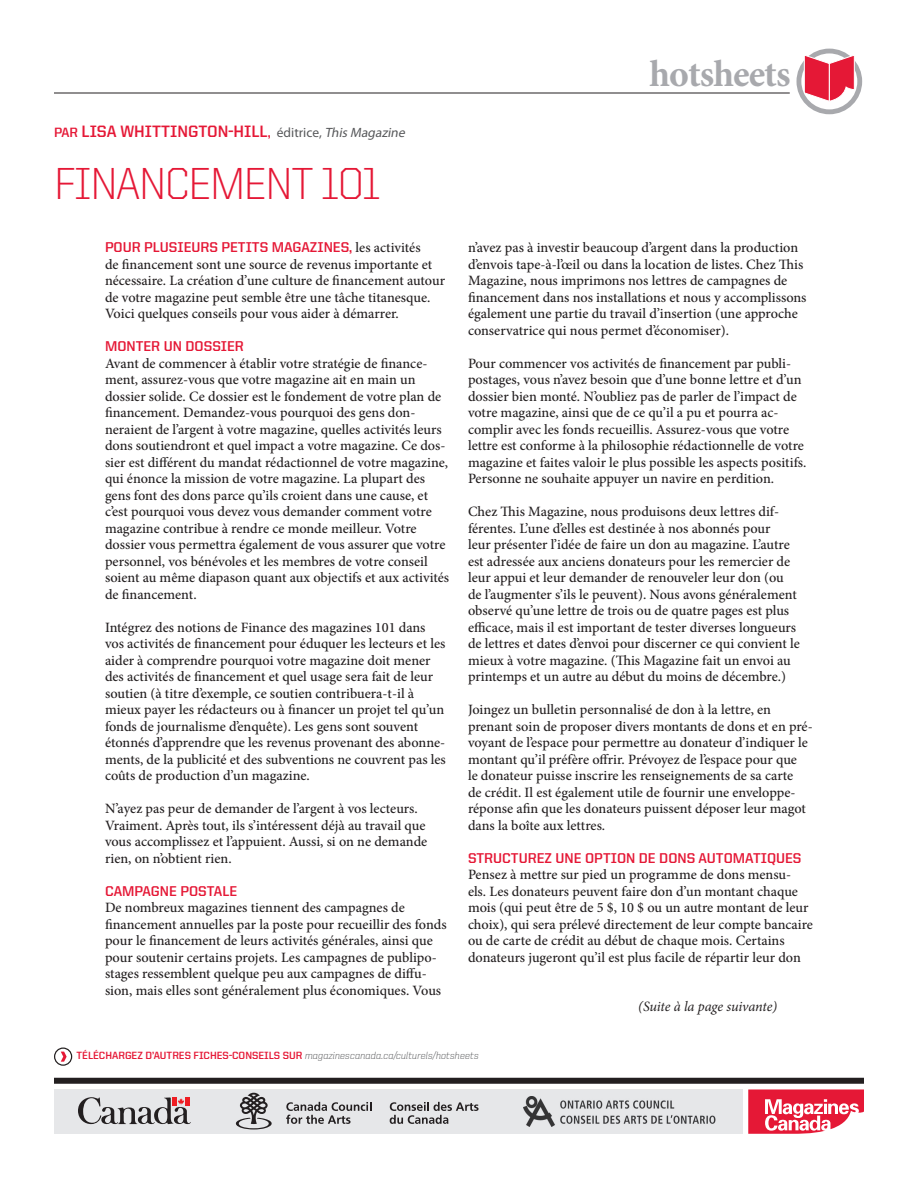
<style>
.page{position:relative;width:918px;height:1188px;background:#fff}
.page>*{position:absolute;margin:0;border:0;box-sizing:border-box;transform-origin:0 0}
.Headline{font:300 45px "United Sans Reg";letter-spacing:-.03em;color:#e51836}
.t1{font:700 37.65px "Minion Pro";letter-spacing:-.025em;color:#a8a9ad}
.t2{font:700 16.5px "United Sans Reg";color:#e51836}
.Body_1st{font:500 14.25px/16.5px "Minion Pro";color:#231f20}
.Body{font:500 14.25px/16.5px "Minion Pro";color:#231f20}
.Body_1st-2{font:700 14.25px "United Sans Reg";color:#e51836}
.Body-2{font:italic 14.25px "Minion Pro";letter-spacing:-.015em;color:#231f20}
.t3{font:300 10.5px "United Italic Reg";letter-spacing:-.005em;color:#57585a}
.s1{font-size:13.5px}
.s2{font-family:"Myriad Pro";font-weight:400;font-size:13.5px;color:#57585a}
.s3{font-family:"Myriad Pro";font-weight:400;font-style:italic;font-size:13.5px;color:#57585a}
.s4{font-family:"United Sans Reg";font-weight:700;color:#e51836}
</style>
<div class="page">
<div style="left:796px;top:49px;width:66px;height:65px;border:5px solid #a8a9ad;border-radius:50%"></div>
<svg style="left:803px;top:54px;width:52px;height:48px"></svg>
<svg style="left:748px;top:1089px;width:116px;height:45px"></svg>
<div style="left:54px;top:1089px;width:689px;height:45px;background:#e6e7e9"></div>
<img style="left:524px;top:1097px;width:192px;height:29px">
<svg style="left:78px;top:1097px;width:113px;height:27px"></svg>
<svg style="left:236px;top:1093px;width:36px;height:36px"></svg>
<svg style="left:286px;top:1102px;width:85px;height:22px"></svg>
<svg style="left:390px;top:1102px;width:89px;height:22px"></svg>
<div style="left:54px;top:1078px;width:810px;height:6px;background:#231f20"></div>
<hr style="left:54px;top:93px;width:736px;height:1px;background:#231f20">
<svg style="left:55px;top:1048px;width:17px;height:17px"></svg>
<div style="left:54px;top:1048px;width:18px;height:18px;border:1px solid #231f20;border-radius:50%"></div>
<svg style="left:61px;top:1052px;width:6px;height:10px"></svg>
<p class="t2" style="left:54px;top:122px;width:355px"><span class="s1">PAR</span> LISA WHITTINGTON-HILL<span class="s1">,</span> <span class="s2">éditrice,</span> <span class="s3">This Magazine</span></p>
<p class="Headline" style="left:54px;top:160px;width:328px">FINANCEMENT 101</p>
<p class="Body" style="left:105px;top:239px;width:342px"><span class="s4">POUR PLUSIEURS PETITS MAGAZINES,</span> les activités<br>de financement sont une source de revenus importante et nécessaire. La création d’une culture de financement autour de votre magazine peut semble être une tâche titanesque.<br>Voici quelques conseils pour vous aider à démarrer.</p>
<p class="Body_1st-2" style="left:105px;top:338px;width:140px">MONTER UN DOSSIER</p>
<p class="Body_1st" style="left:105px;top:355px;width:346px">Avant de commencer à établir votre stratégie de finance&shy;ment, assurez-vous que votre magazine ait en main un dossier solide. Ce dossier est le fondement de votre plan de financement. Demandez-vous pourquoi des gens don&shy;neraient de l’argent à votre magazine, quelles activités leurs dons soutiendront et quel impact a votre magazine. Ce dos&shy;sier est différent du mandat rédactionnel de votre magazine, qui énonce la mission de votre magazine. La plupart des gens font des dons parce qu’ils croient dans une cause, et c’est pourquoi vous devez vous demander comment votre magazine contribue à rendre ce monde meilleur. Votre dossier vous permettra également de vous assurer que votre personnel, vos bénévoles et les membres de votre conseil soient au même diapason quant aux objectifs et aux activités de financement.</p>
<p class="Body_1st" style="left:105px;top:619px;width:342px">Intégrez des notions de Finance des magazines 101 dans vos activités de financement pour éduquer les lecteurs et les aider à comprendre pourquoi votre magazine doit mener des activités de financement et quel usage sera fait de leur soutien (à titre d’exemple, ce soutien contribuera-t-il à mieux payer les rédacteurs ou à financer un projet tel qu’un fonds de journalisme d’enquête). Les gens sont souvent étonnés d’apprendre que les revenus provenant des abonne&shy;ments, de la publicité et des subventions ne couvrent pas les coûts de production d’un magazine.</p>
<p class="Body_1st" style="left:105px;top:800px;width:324px">N’ayez pas peur de demander de l’argent à vos lecteurs.<br>Vraiment. Après tout, ils s’intéressent déjà au travail que vous accomplissez et l’appuient. Aussi, si on ne demande rien, on n’obtient rien.</p>
<p class="Body_1st-2" style="left:105px;top:883px;width:134px">CAMPAGNE POSTALE</p>
<p class="Body_1st" style="left:105px;top:899px;width:343px">De nombreux magazines tiennent des campagnes de financement annuelles par la poste pour recueillir des fonds pour le financement de leurs activités générales, ainsi que pour soutenir certains projets. Les campagnes de publipo&shy;stages ressemblent quelque peu aux campagnes de diffu&shy;sion, mais elles sont généralement plus économiques. Vous</p>
<p class="t1" style="left:649px;top:47px;width:143px">hotsheets</p>
<p class="Body_1st" style="left:468px;top:239px;width:340px">n’avez pas à investir beaucoup d’argent dans la production d’envois tape-à-l’œil ou dans la location de listes. Chez This Magazine, nous imprimons nos lettres de campagnes de financement dans nos installations et nous y accomplissons également une partie du travail d’insertion (une approche conservatrice qui nous permet d’économiser).</p>
<p class="Body_1st" style="left:468px;top:355px;width:340px">Pour commencer vos activités de financement par publi&shy;postages, vous n’avez besoin que d’une bonne lettre et d’un dossier bien monté. N’oubliez pas de parler de l’impact de votre magazine, ainsi que de ce qu’il a pu et pourra ac&shy;complir avec les fonds recueillis. Assurez-vous que votre lettre est conforme à la philosophie rédactionnelle de votre magazine et faites valoir le plus possible les aspects positifs.<br>Personne ne souhaite appuyer un navire en perdition.</p>
<p class="Body_1st" style="left:468px;top:503px;width:333px">Chez This Magazine, nous produisons deux lettres dif&shy;férentes. L’une d’elles est destinée à nos abonnés pour<br>leur présenter l’idée de faire un don au magazine. L’autre est adressée aux anciens donateurs pour les remercier de leur appui et leur demander de renouveler leur don (ou de l’augmenter s’ils le peuvent). Nous avons généralement observé qu’une lettre de trois ou de quatre pages est plus efficace, mais il est important de tester diverses longueurs de lettres et dates d’envoi pour discerner ce qui convient le mieux à votre magazine. (This Magazine fait un envoi au printemps et un autre au début du moins de décembre.)</p>
<p class="Body_1st" style="left:468px;top:701px;width:346px">Joingez un bulletin personnalisé de don à la lettre, en prenant soin de proposer divers montants de dons et en pré&shy;voyant de l’espace pour permettre au donateur d’indiquer le montant qu’il préfère offrir. Prévoyez de l’espace pour que<br>le donateur puisse inscrire les renseignements de sa carte<br>de crédit. Il est également utile de fournir une enveloppe&shy;réponse afin que les donateurs puissent déposer leur magot dans la boîte aux lettres.</p>
<p class="Body_1st-2" style="left:468px;top:850px;width:335px">STRUCTUREZ UNE OPTION DE DONS AUTOMATIQUES</p>
<p class="Body_1st" style="left:468px;top:866px;width:347px">Pensez à mettre sur pied un programme de dons mensu-<br>els. Les donateurs peuvent faire don d’un montant chaque mois (qui peut être de 5 $, 10 $ ou un autre montant de leur choix), qui sera prélevé directement de leur compte bancaire ou de carte de crédit au début de chaque mois. Certains donateurs jugeront qu’il est plus facile de répartir leur don</p>
<p class="Body-2" style="left:638px;top:997px;width:140px">(Suite à la page suivante)</p>
<p class="t3" style="left:77px;top:1050px;width:404px"><span class="s4">TÉLÉCHARGEZ D’AUTRES FICHES-CONSEILS SUR</span> magazinescanada.ca/culturels/hotsheets</p>
</div>
